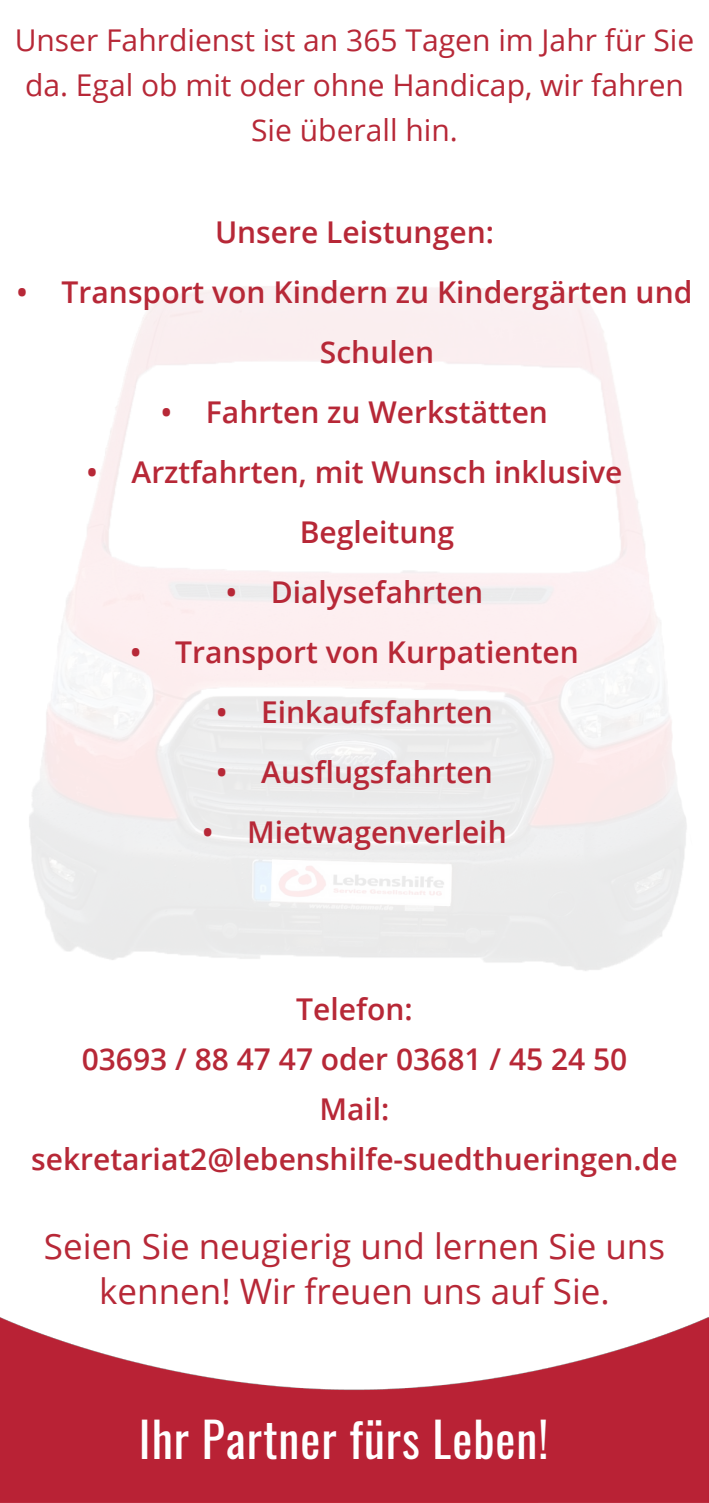
<style>
.page{position:relative;width:709px;height:1503px;background:#fff}
.page>*{position:absolute;margin:0;border:0;box-sizing:border-box;transform-origin:0 0}
.t1{font:47.5px "Oswald";letter-spacing:.02em;color:#fff}
.t2{font:35px/45px "Open Sans";color:#b72837;text-align:center}
.t3{font:600 30px/60px "Open Sans";color:#b72837}
.t4{font:30px/45px "Open Sans";color:#b72837;text-align:center}
</style>
<div class="page">
<img style="left:0;top:1317px;width:709px;height:185px">
<p class="t4" style="left:15px;top:17px;width:681px">Unser Fahrdienst ist an 365 Tagen im Jahr für Sie da. Egal ob mit oder ohne Handicap, wir fahren<br>Sie überall hin.</p>
<p class="t3" style="left:215px;top:201px;width:280px">Unsere Leistungen:</p>
<p class="t3" style="left:320px;top:261px;width:374px;text-indent:-303px">• Transport von Kindern zu Kindergärten und<br>Schulen</p>
<p class="t3" style="left:161px;top:381px;width:388px">• Fahrten zu Werkstätten</p>
<p class="t3" style="left:300px;top:441px;width:324px;text-indent:-213px">• Arztfahrten, mit Wunsch inklusive<br>Begleitung</p>
<p class="t3" style="left:226px;top:561px;width:259px">• Dialysefahrten</p>
<p class="t3" style="left:130px;top:621px;width:450px">• Transport von Kurpatienten</p>
<p class="t3" style="left:216px;top:681px;width:278px">• Einkaufsfahrten</p>
<p class="t3" style="left:216px;top:741px;width:278px">• Ausflugsfahrten</p>
<p class="t3" style="left:202px;top:801px;width:306px">• Mietwagenverleih</p>
<p class="t3" style="left:296px;top:978px;width:118px">Telefon:</p>
<p class="t3" style="left:82px;top:1028px;width:547px">03693 / 88 47 47 oder 03681 / 45 24 50</p>
<p class="t3" style="left:319px;top:1078px;width:72px">Mail:</p>
<p class="t3" style="left:31px;top:1128px;width:648px">sekretariat2@lebenshilfe-suedthueringen.de</p>
<p class="t2" style="left:44px;top:1222px;width:622px">Seien Sie neugierig und lernen Sie uns kennen! Wir freuen uns auf Sie.</p>
<p class="t1" style="left:139px;top:1396px;width:411px">Ihr Partner fürs Leben!</p>
</div>
